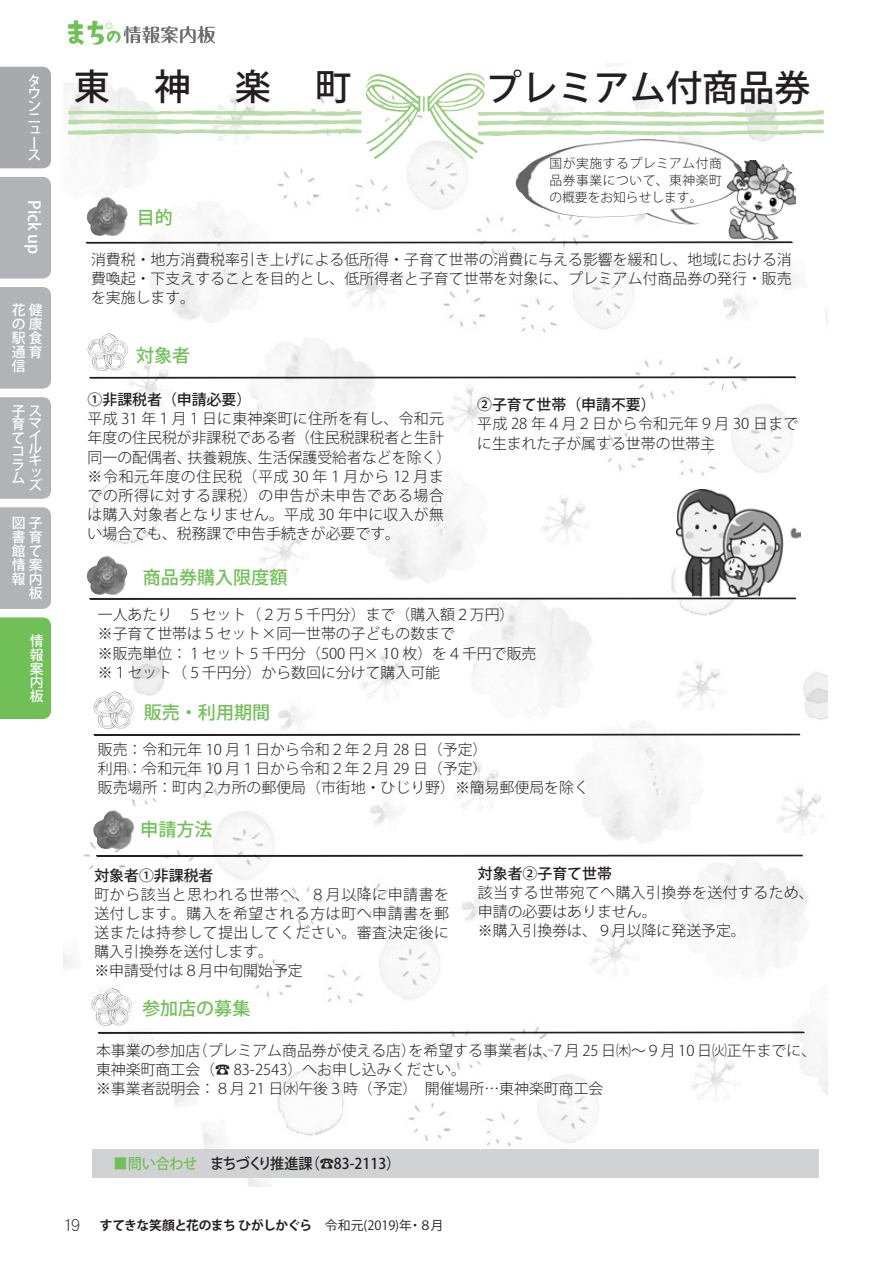
<style>
.page{position:relative;width:893px;height:1263px;background:#fff}
.page>*{position:absolute;margin:0;border:0;box-sizing:border-box;transform-origin:0 0}
.t1{font:500 36.15px "Koz Go Pro";color:#231f20}
.t2{font:500 18px "Koz Go Pro";color:#71c057}
.t3{font:500 16.5px "Koz Go Pro";letter-spacing:-.005em;color:#fff}
.t4{font:15.9px "DF Maru Gothic Lt WINP RKSJ H";color:#231f20}
.t5{font:300 14.85px/19.2px "Koz Go Pro";color:#231f20;text-align:justify}
.t6{font:500 14.85px "Koz Go Pro";color:#231f20}
.t7{font:300 14.85px/19.2px "Koz Go Pro";letter-spacing:.03em;color:#231f20}
.t8{font:500 14.85px "Koz Go Pro";color:#231f20;scale:.95 1}
.t9{font:500 13.8px/13.8px "Koz Go Pro";color:#fff;text-align:justify}
.t10{font:300 12.75px/17px "Koz Go Pro";letter-spacing:.045em;color:#231f20;text-align:justify}
.t11{font:700 12.75px "Koz Go Pro";letter-spacing:-.045em;color:#231f20}
.s1{color:#71c057}
.s2{font-weight:400}
</style>
<div class="page">
<img style="left:64px;top:64px;width:763px;height:1122px">
<img style="left:538px;top:139px;width:107px;height:20px">
<img style="left:727px;top:161px;width:69px;height:79px">
<svg style="left:97px;top:197px;width:9px;height:9px"></svg>
<svg style="left:86px;top:241px;width:707px;height:3px;background:#7f7d7e"></svg>
<svg style="left:89px;top:376px;width:707px;height:3px;background:#7f7d7d"></svg>
<svg style="left:89px;top:597px;width:707px;height:3px;background:#7c7a7b"></svg>
<svg style="left:93px;top:733px;width:708px;height:3px;background:#787676"></svg>
<svg style="left:96px;top:854px;width:707px;height:3px;background:#787676"></svg>
<svg style="left:97px;top:1031px;width:708px;height:3px;background:#7d7b7c"></svg>
<img style="left:90px;top:333px;width:19px;height:10px">
<img style="left:427px;top:73px;width:40px;height:29px">
<img style="left:641px;top:110px;width:180px;height:3px">
<img style="left:68px;top:110px;width:206px;height:6px">
<svg style="left:97px;top:556px;width:9px;height:9px"></svg>
<img style="left:96px;top:691px;width:19px;height:10px">
<svg style="left:103px;top:810px;width:10px;height:9px"></svg>
<img style="left:94px;top:988px;width:18px;height:10px">
<img style="left:676px;top:489px;width:125px;height:107px">
<div style="left:93px;top:1150px;width:726px;height:28px;background:#d1d2d4"></div>
<svg style="left:68px;top:20px;width:147px;height:25px"></svg>
<div style="left:0;top:177px;width:51px;height:101px;background:#b2b3b7"></div>
<div style="left:0;top:67px;width:51px;height:101px;background:#a8a9ad"></div>
<div style="left:0;top:287px;width:51px;height:102px;background:#b2b3b7"></div>
<div style="left:0;top:397px;width:51px;height:102px;background:#b2b3b7"></div>
<div style="left:0;top:507px;width:51px;height:102px;background:#b2b3b7"></div>
<div style="left:0;top:617px;width:51px;height:102px;background:#71c057"></div>
<p class="t9" style="left:28px;top:75px;width:14px;line-height:12.5px;text-align:left">タウンニュース</p>
<p class="t3" style="left:45px;top:200px;width:55px;rotate:90deg">Pick up</p>
<p class="t9" style="left:12px;top:304px;width:32px">花健の康駅食通育信</p>
<p class="t9" style="left:11px;top:405px;width:31px;text-align:left">子ス育マて<br>コ<br>ラ<br>ム</p>
<p class="t9" style="left:28px;top:430px;width:15px;line-height:12.5px">イルキッズ</p>
<p class="t9" style="left:12px;top:517px;width:32px;text-align:right">図子書育館て情案報内板</p>
<p class="t9" style="left:30px;top:635px;width:15px">情報案内板</p>
<p class="t1" style="left:74px;top:63px;width:279px">東神楽町</p>
<p class="t1" style="left:485px;top:64px;width:327px">プレミアム付商品券</p>
<p class="t2" style="left:137px;top:205px;width:38px">目的</p>
<p class="t10" style="left:549px;top:155px;width:174px">国が実施するプレミアム付商品券事業について、東神楽町の概要をお知らせします。</p>
<p class="t5" style="left:91px;top:250px;width:702px">消費税・地方消費税率引き上げによる低所得・子育て世帯の消費に与える影響を緩和し、地域における消費喚起・下支えすることを目的とし、低所得者と子育て世帯を対象に、プレミアム付商品券の発行・販売を実施します。</p>
<p class="t2" style="left:136px;top:343px;width:56px">対象者</p>
<p class="t6" style="left:88px;top:390px;width:165px">①非課税者（申請必要）</p>
<p class="t5" style="left:88px;top:409px;width:365px;text-align:left">平成 31 年１月１日に東神楽町に住所を有し、令和元年度の住民税が非課税である者（住民税課税者と生計同一の配偶者、扶養親族、生活保護受給者などを除く）</p>
<p class="t5" style="left:88px;top:467px;width:358px">※令和元年度の住民税（平成 30 年１月から 12 月までの所得に対する課税）の申告が未申告である場合は購入対象者となりません。平成 30 年中に収入が無い場合でも、税務課で申告手続きが必要です。</p>
<p class="t2" style="left:143px;top:566px;width:146px">商品券購入限度額</p>
<p class="t6" style="left:477px;top:395px;width:180px">②子育て世帯（申請不要）</p>
<p class="t5" style="left:477px;top:414px;width:323px">平成 28 年４月２日から令和元年９月 30 日までに生まれた子が属する世帯の世帯主</p>
<p class="t5" style="left:98px;top:605px;width:418px">一人あたり　５セット（２万５千円分）まで（購入額２万円）</p>
<p class="t5" style="left:98px;top:624px;width:359px">※子育て世帯は５セット×同一世帯の子どもの数まで</p>
<p class="t5" style="left:98px;top:644px;width:440px">※販売単位：１セット５千円分（500 円× 10 枚）を４千円で販売</p>
<p class="t5" style="left:98px;top:663px;width:344px">※１セット（５千円分）から数回に分けて購入可能</p>
<p class="t2" style="left:144px;top:701px;width:128px">販売・利用期間</p>
<p class="t5" style="left:98px;top:740px;width:391px">販売：令和元年 10 月１日から令和２年２月 28 日（予定）</p>
<p class="t5" style="left:98px;top:759px;width:391px">利用：令和元年 10 月１日から令和２年２月 29 日（予定）</p>
<p class="t5" style="left:98px;top:778px;width:493px">販売場所：町内２カ所の郵便局（市街地・ひじり野）※簡易郵便局を除く</p>
<p class="t2" style="left:140px;top:818px;width:74px">申請方法</p>
<p class="t6" style="left:94px;top:866px;width:121px">対象者①非課税者</p>
<p class="t5" style="left:94px;top:885px;width:356px">町から該当と思われる世帯へ、８月以降に申請書を送付します。購入を希望される方は町へ申請書を郵送または持参して提出してください。審査決定後に購入引換券を送付します。</p>
<p class="t5" style="left:94px;top:961px;width:210px">※申請受付は８月中旬開始予定</p>
<p class="t2" style="left:142px;top:997px;width:110px">参加店の募集</p>
<p class="t6" style="left:478px;top:864px;width:135px">対象者②子育て世帯</p>
<p class="t7" style="left:478px;top:883px;width:337px">該当する世帯宛てへ購入引換券を送付するため、申請の必要はありません。</p>
<p class="t5" style="left:478px;top:921px;width:269px">※購入引換券は、９月以降に発送予定。</p>
<p class="t5" style="left:96px;top:1041px;width:722px">本事業の参加店（プレミアム商品券が使える店）を希望する事業者は、７月 25 日㈭～９月 10 日㈫正午までに、東神楽町商工会（☎ 83-2543）へお申し込みください。</p>
<p class="t5" style="left:96px;top:1079px;width:509px">※事業者説明会：８月 21 日㈬午後３時（予定）　開催場所…東神楽町商工会</p>
<p class="t8" style="left:114px;top:1154px;width:303px"><span class="s1">■問い合わせ　</span>まちづくり推進課（☎83-2113）</p>
<p class="t4" style="left:62px;top:1217px;width:19px">19</p>
<p class="t11" style="left:100px;top:1217px;width:345px">すてきな笑顔と花のまち ひがしかぐら <span class="s2">令和元(2019)年・８月</span></p>
</div>
